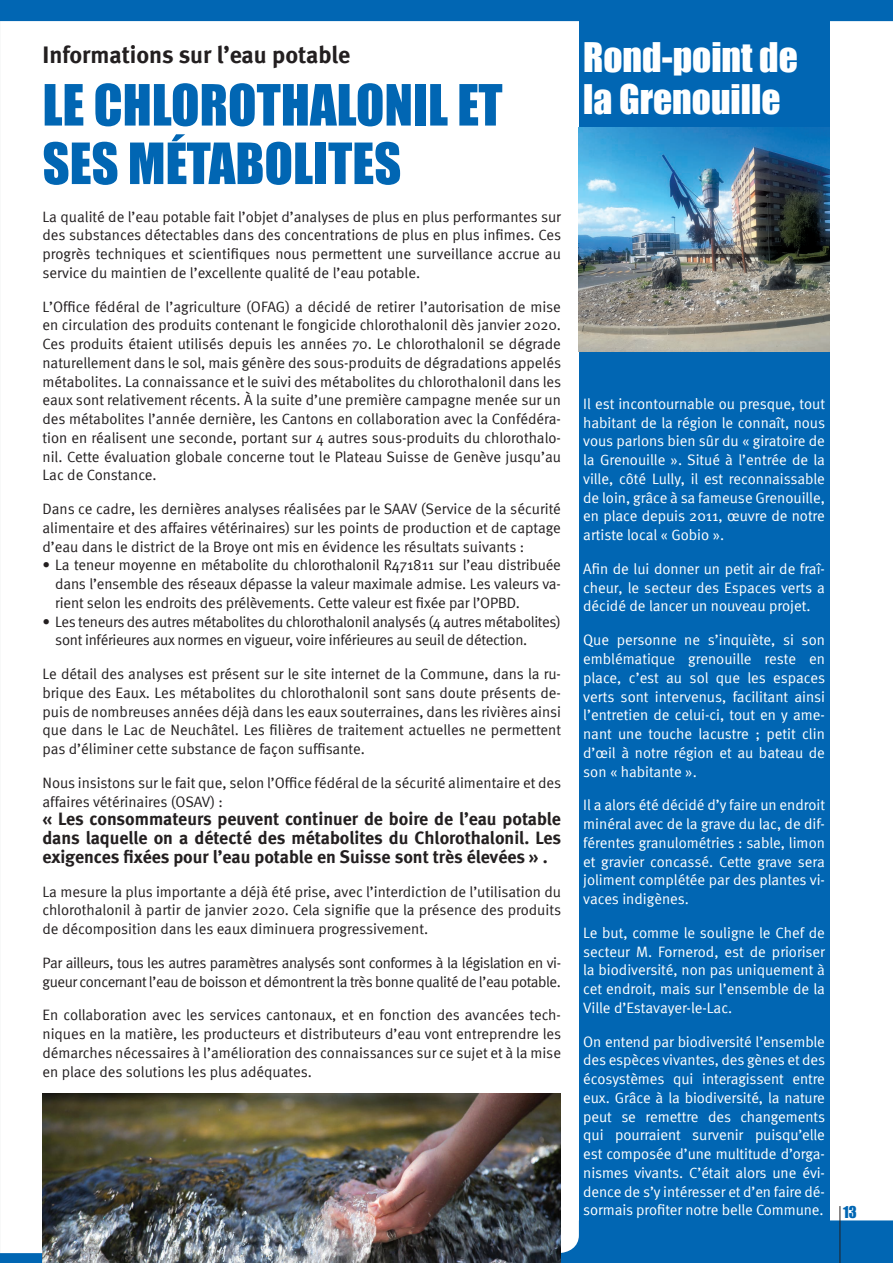
<style>
.page{position:relative;width:893px;height:1263px;background:#fff}
.page>*{position:absolute;margin:0;border:0;box-sizing:border-box;transform-origin:0 0}
.t1{font:52.5px/58.5px "Impact";color:#0166b3}
.t2{font:37.5px/42px "Impact";color:#fff}
.t3{font:700 24px "Meta";color:#231f20}
.t4{font:700 18px/18.8px "Meta";color:#231f20;text-align:justify}
.t5{font:15px/18.8px "Meta Normal";letter-spacing:-.01em;color:#231f20;text-align:justify}
.t6{font:15px/18.8px "Meta Normal";letter-spacing:-.005em;color:#fff;text-align:justify}
.t7{font:15px "Impact";color:#0166b3}
</style>
<div class="page">
<div style="left:579px;top:13px;width:250px;height:1223px;background:#0166b3"></div>
<svg style="left:0;top:1220px;width:893px;height:43px"></svg>
<svg style="left:0;top:0;width:893px;height:70px"></svg>
<hr style="left:840px;top:1206px;width:1px;height:57px;background:#231f20">
<img style="left:43px;top:1094px;width:518px;height:169px">
<img style="left:579px;top:128px;width:250px;height:223px">
<h3 class="t3" style="left:43px;top:40px;width:309px">Informations sur l’eau potable</h3>
<h1 class="t1" style="left:43px;top:74px;width:462px">LE CHLOROTHALONIL ET<br>SES MÉTABOLITES</h1>
<p class="t5" style="left:43px;top:207px;width:520px">La qualité de l’eau potable fait l’objet d’analyses de plus en plus performantes sur des substances détectables dans des concentrations de plus en plus infimes. Ces progrès techniques et scientifiques nous permettent une surveillance accrue au service du maintien de l’excellente qualité de l’eau potable.</p>
<p class="t5" style="left:43px;top:297px;width:520px">L’Office fédéral de l’agriculture (OFAG) a décidé de retirer l’autorisation de mise en circulation des produits contenant le fongicide chlorothalonil dès janvier 2020.<br>Ces produits étaient utilisés depuis les années 70. Le chlorothalonil se dégrade naturellement dans le sol, mais génère des sous-produits de dégradations appelés métabolites. La connaissance et le suivi des métabolites du chlorothalonil dans les eaux sont relativement récents. À la suite d’une première campagne menée sur un des métabolites l’année dernière, les Cantons en collaboration avec la Confédéra&shy;tion en réalisent une seconde, portant sur 4 autres sous-produits du chlorothalo&shy;nil. Cette évaluation globale concerne tout le Plateau Suisse de Genève jusqu’au Lac de Constance.</p>
<p class="t5" style="left:43px;top:499px;width:520px">Dans ce cadre, les dernières analyses réalisées par le SAAV (Service de la sécurité alimentaire et des affaires vétérinaires) sur les points de production et de captage d’eau dans le district de la Broye ont mis en évidence les résultats suivants :</p>
<p class="t5" style="left:55px;top:556px;width:507px;text-indent:-13px">• La teneur moyenne en métabolite du chlorothalonil R471811 sur l’eau distribuée dans l’ensemble des réseaux dépasse la valeur maximale admise. Les valeurs va&shy;rient selon les endroits des prélèvements. Cette valeur est fixée par l’OPBD.</p>
<p class="t5" style="left:55px;top:612px;width:507px;text-indent:-13px">• Les teneurs des autres métabolites du chlorothalonil analysés (4 autres métabolites) sont inférieures aux normes en vigueur, voire inférieures au seuil de détection.</p>
<p class="t5" style="left:43px;top:664px;width:520px">Le détail des analyses est présent sur le site internet de la Commune, dans la ru&shy;brique des Eaux. Les métabolites du chlorothalonil sont sans doute présents de&shy;puis de nombreuses années déjà dans les eaux souterraines, dans les rivières ainsi que dans le Lac de Neuchâtel. Les filières de traitement actuelles ne permettent pas d’éliminer cette substance de façon suffisante.</p>
<p class="t5" style="left:43px;top:773px;width:520px">Nous insistons sur le fait que, selon l’Office fédéral de la sécurité alimentaire et des affaires vétérinaires (OSAV) :</p>
<p class="t4" style="left:43px;top:809px;width:520px">« Les consommateurs peuvent continuer de boire de l’eau potable dans laquelle on a détecté des métabolites du Chlorothalonil. Les exigences fixées pour l’eau potable en Suisse sont très élevées » .</p>
<p class="t5" style="left:43px;top:882px;width:520px">La mesure la plus importante a déjà été prise, avec l’interdiction de l’utilisation du chlorothalonil à partir de janvier 2020. Cela signifie que la présence des produits de décomposition dans les eaux diminuera progressivement.</p>
<p class="t5" style="left:43px;top:953px;width:520px">Par ailleurs, tous les autres paramètres analysés sont conformes à la législation en vi&shy;gueur concernant l’eau de boisson et démontrent la très bonne qualité de l’eau potable.</p>
<p class="t5" style="left:43px;top:1006px;width:520px">En collaboration avec les services cantonaux, et en fonction des avancées tech&shy;niques en la matière, les producteurs et distributeurs d’eau vont entreprendre les démarches nécessaires à l’amélioration des connaissances sur ce sujet et à la mise en place des solutions les plus adéquates.</p>
<h2 class="t2" style="left:583px;top:35px;width:216px">Rond-point de la Grenouille</h2>
<p class="t6" style="left:583px;top:394px;width:243px">Il est incontournable ou presque, tout habitant de la région le connaît, nous vous parlons bien sûr du « giratoire de la Grenouille ». Situé à l’entrée de la ville, côté Lully, il est reconnaissable de loin, grâce à sa fameuse Grenouille, en place depuis 2011, œuvre de notre artiste local « Gobio ».</p>
<p class="t6" style="left:583px;top:559px;width:243px">Afin de lui donner un petit air de fraî&shy;cheur, le secteur des Espaces verts a décidé de lancer un nouveau projet.</p>
<p class="t6" style="left:583px;top:630px;width:243px">Que personne ne s’inquiète, si son emblématique grenouille reste en place, c’est au sol que les espaces verts sont intervenus, facilitant ainsi l’entretien de celui-ci, tout en y ame&shy;nant une touche lacustre ; petit clin d’œil à notre région et au bateau de son « habitante ».</p>
<p class="t6" style="left:583px;top:795px;width:243px">Il a alors été décidé d’y faire un endroit minéral avec de la grave du lac, de dif&shy;férentes granulométries : sable, limon et gravier concassé. Cette grave sera joliment complétée par des plantes vi&shy;vaces indigènes.</p>
<p class="t6" style="left:583px;top:923px;width:243px">Le but, comme le souligne le Chef de secteur M. Fornerod, est de prioriser la biodiversité, non pas uniquement à cet endroit, mais sur l’ensemble de la Ville d’Estavayer-le-Lac.</p>
<p class="t6" style="left:583px;top:1032px;width:243px">On entend par biodiversité l’ensemble des espèces vivantes, des gènes et des écosystèmes qui interagissent entre eux. Grâce à la biodiversité, la nature peut se remettre des changements qui pourraient survenir puisqu’elle est composée d’une multitude d’orga&shy;nismes vivants. C’était alors une évi&shy;dence de s’y intéresser et d’en faire dé&shy;sormais profiter notre belle Commune.</p>
<p class="t7" style="left:843px;top:1200px;width:15px">13</p>
</div>
